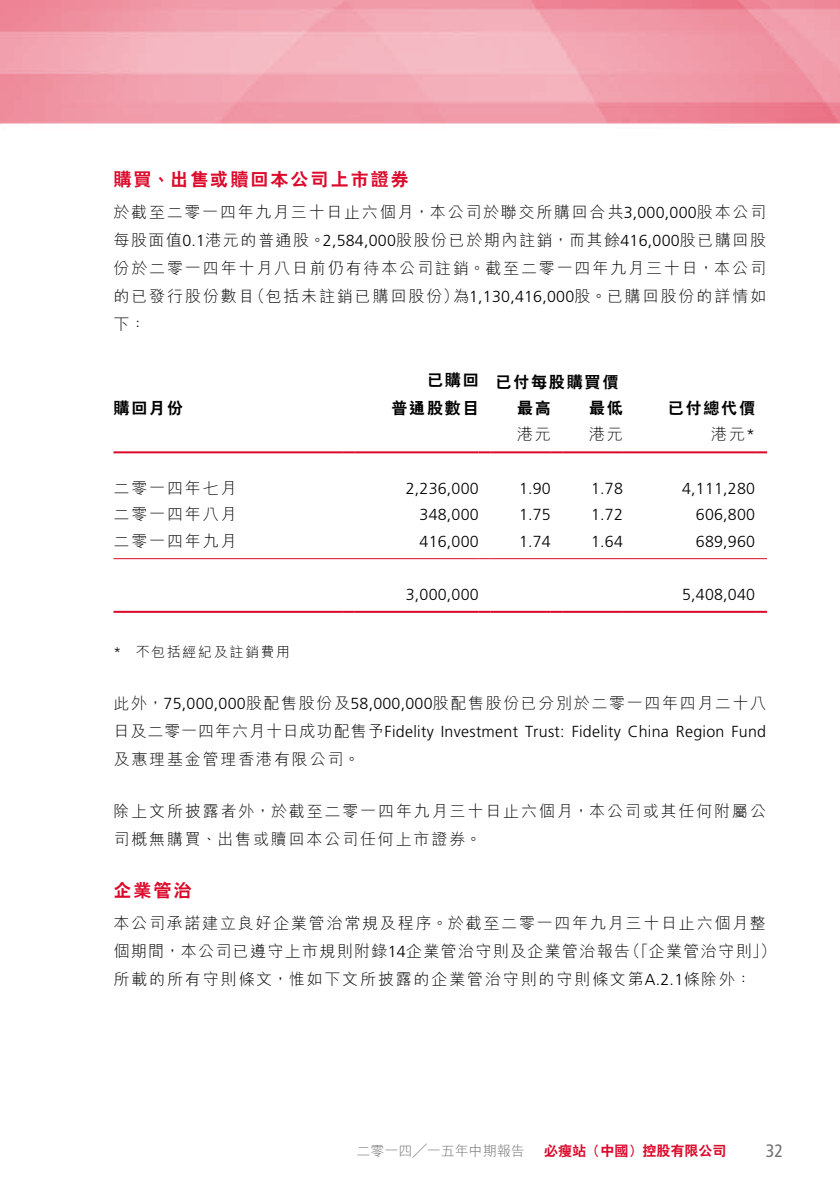
<style>
.page{position:relative;width:840px;height:1191px;background:#fff}
.page>*{position:absolute;margin:0;border:0;box-sizing:border-box;transform-origin:0 0}
.t1{font:800 18px "C Hei 2 HK";letter-spacing:.115em;color:#dc092b}
.t2{font:condensed 18px "Frutiger LT Std";color:#727171}
.t3{font:300 16px/28px "M Hei HK";letter-spacing:.115em;color:#000}
.t4{font:300 16px "Frutiger LT Std";letter-spacing:.015em;color:#000}
.t5{font:800 16px/28px "C Hei 2 HK";letter-spacing:.115em;color:#000;text-align:right}
.t6{font:800 14px "C Hei 2 HK";color:#dc092b}
.t7{font:300 14px "M Hei HK";color:#727171}
.t8{font:300 14px "M Hei HK";letter-spacing:.115em;color:#000}
.t9{font:300 14px "Frutiger LT Std";color:#000}
.s1{font-family:"Frutiger LT Std"}
.s2{font-family:"M Hei HK"}
</style>
<div class="page">
<img style="left:0;top:0;width:839px;height:613px">
<hr style="left:113px;top:451px;width:229px;height:2px;background:#dc092b">
<svg style="left:342px;top:451px;width:12px;height:2px"></svg>
<hr style="left:354px;top:451px;width:124px;height:2px;background:#dc092b">
<svg style="left:478px;top:451px;width:12px;height:2px"></svg>
<hr style="left:490px;top:451px;width:60px;height:2px;background:#dc092b">
<svg style="left:550px;top:451px;width:12px;height:2px"></svg>
<hr style="left:562px;top:451px;width:60px;height:2px;background:#dc092b">
<svg style="left:622px;top:451px;width:12px;height:2px"></svg>
<hr style="left:634px;top:451px;width:120px;height:2px;background:#dc092b">
<svg style="left:754px;top:451px;width:12px;height:2px"></svg>
<hr style="left:113px;top:611px;width:229px;height:2px;background:#dc092b">
<svg style="left:342px;top:611px;width:12px;height:2px"></svg>
<hr style="left:354px;top:611px;width:124px;height:2px;background:#dc092b">
<svg style="left:478px;top:611px;width:12px;height:2px"></svg>
<hr style="left:490px;top:611px;width:60px;height:2px;background:#dc092b">
<svg style="left:550px;top:611px;width:12px;height:2px"></svg>
<hr style="left:562px;top:611px;width:60px;height:2px;background:#dc092b">
<svg style="left:622px;top:611px;width:12px;height:2px"></svg>
<hr style="left:634px;top:611px;width:120px;height:2px;background:#dc092b">
<svg style="left:754px;top:611px;width:12px;height:2px"></svg>
<hr style="left:113px;top:558px;width:229px;height:1px;background:#dc092b">
<svg style="left:342px;top:558px;width:12px;height:1px"></svg>
<hr style="left:354px;top:558px;width:124px;height:1px;background:#dc092b">
<svg style="left:478px;top:558px;width:12px;height:1px"></svg>
<hr style="left:490px;top:558px;width:60px;height:1px;background:#dc092b">
<svg style="left:550px;top:558px;width:12px;height:1px"></svg>
<hr style="left:562px;top:558px;width:60px;height:1px;background:#dc092b">
<svg style="left:622px;top:558px;width:12px;height:1px"></svg>
<hr style="left:634px;top:558px;width:120px;height:1px;background:#dc092b">
<svg style="left:754px;top:558px;width:12px;height:1px"></svg>
<p class="t1" style="left:113px;top:167px;width:297px">購買、出售或贖回本公司上市證券</p>
<p class="t3" style="left:113px;top:198px;width:653px;text-align:right">於截至二零一四年九月三十日止六個月，本公司於聯交所購回合共<span class="s1">3,000,000</span>股本公司<br><span class="s1">2,584,000</span>股股份已於期內註銷，而其餘<span class="s1">416,000</span>股已購回股</p>
<p class="t3" style="left:113px;top:226px;width:653px">每股面值<span class="s1">0.1</span>港元的普通股。<br>份於二零一四年十月八日前仍有待本公司註銷。截至二零一四年九月三十日，本公司</p>
<p class="t4" style="left:453px;top:288px;width:314px"><span class="s2">為</span>1,130,416,000<span class="s2">股。已購回股份的詳情如</span></p>
<p class="t3" style="left:249px;top:282px;width:211px">（包括未註銷已購回股份）</p>
<p class="t3" style="left:113px;top:282px;width:143px">的已發行股份數目下：</p>
<p class="t5" style="left:113px;top:394px;width:71px">購回月份</p>
<p class="t3" style="left:113px;top:473px;width:124px">二零一四年七月</p>
<p class="t3" style="left:113px;top:500px;width:124px">二零一四年八月</p>
<p class="t3" style="left:113px;top:526px;width:124px">二零一四年九月</p>
<p class="t9" style="left:113px;top:644px;width:9px">*</p>
<p class="t8" style="left:136px;top:642px;width:156px">不包括經紀及註銷費用</p>
<p class="t5" style="left:391px;top:366px;width:89px">已購回<br>普通股數目</p>
<p class="t5" style="left:495px;top:368px;width:124px">已付每股購買價</p>
<p class="t5" style="left:516px;top:394px;width:35px">最高</p>
<p class="t5" style="left:588px;top:394px;width:35px">最低</p>
<p class="t5" style="left:667px;top:394px;width:89px">已付總代價</p>
<p class="t3" style="left:516px;top:420px;width:35px">港元</p>
<p class="t3" style="left:588px;top:420px;width:35px">港元</p>
<p class="t3" style="left:711px;top:420px;width:45px">港元<span class="s1">*</span></p>
<p class="t4" style="left:405px;top:479px;width:74px">2,236,000</p>
<p class="t4" style="left:518px;top:479px;width:33px">1.90</p>
<p class="t4" style="left:590px;top:479px;width:33px">1.78</p>
<p class="t4" style="left:681px;top:479px;width:74px">4,111,280</p>
<p class="t4" style="left:419px;top:506px;width:61px">348,000</p>
<p class="t4" style="left:518px;top:506px;width:33px">1.75</p>
<p class="t4" style="left:590px;top:506px;width:33px">1.72</p>
<p class="t4" style="left:695px;top:506px;width:61px">606,800</p>
<p class="t4" style="left:419px;top:532px;width:61px">416,000</p>
<p class="t4" style="left:518px;top:532px;width:33px">1.74</p>
<p class="t4" style="left:590px;top:532px;width:33px">1.64</p>
<p class="t4" style="left:695px;top:532px;width:61px">689,960</p>
<p class="t4" style="left:405px;top:585px;width:74px">3,000,000</p>
<p class="t4" style="left:681px;top:585px;width:74px">5,408,040</p>
<p class="t3" style="left:113px;top:689px;width:654px">此外，<span class="s1">75,000,000</span>股配售股份及<span class="s1">58,000,000</span>股配售股份已分別於二零一四年四月二十八</p>
<p class="t4" style="left:113px;top:722px;width:653px"><span class="s2">日及二零一四年六月十日成功配售予</span>Fidelity Investment Trust: Fidelity China Region Fund</p>
<p class="t3" style="left:113px;top:745px;width:248px">及惠理基金管理香港有限公司。</p>
<p class="t3" style="left:113px;top:797px;width:653px">除上文所披露者外，於截至二零一四年九月三十日止六個月，本公司或其任何附屬公司概無購買、出售或贖回本公司任何上市證券。</p>
<p class="t1" style="left:113px;top:878px;width:80px">企業管治</p>
<p class="t3" style="left:624px;top:909px;width:153px;text-indent:-510px">本公司承諾建立良好企業管治常規及程序。於截至二零一四年九月三十日止六個月整（「企業管治守則 (「</p>
<p class="t3" style="left:113px;top:937px;width:639px">個期間，本公司已遵守上市規則附錄<span class="s1">14</span>企業管治守則及企業管治報告<br>所載的所有守則條文，惟如下文所披露的企業管治守則的守則條文第<span class="s1">A.2.1</span>條除外：</p>
<p class="t7" style="left:356px;top:1141px;width:169px">二零一四╱一五年中期報告</p>
<p class="t6" style="left:544px;top:1141px;width:183px">必瘦站（中國）控股有限公司</p>
<p class="t2" style="left:765px;top:1140px;width:19px">32</p>
</div>
